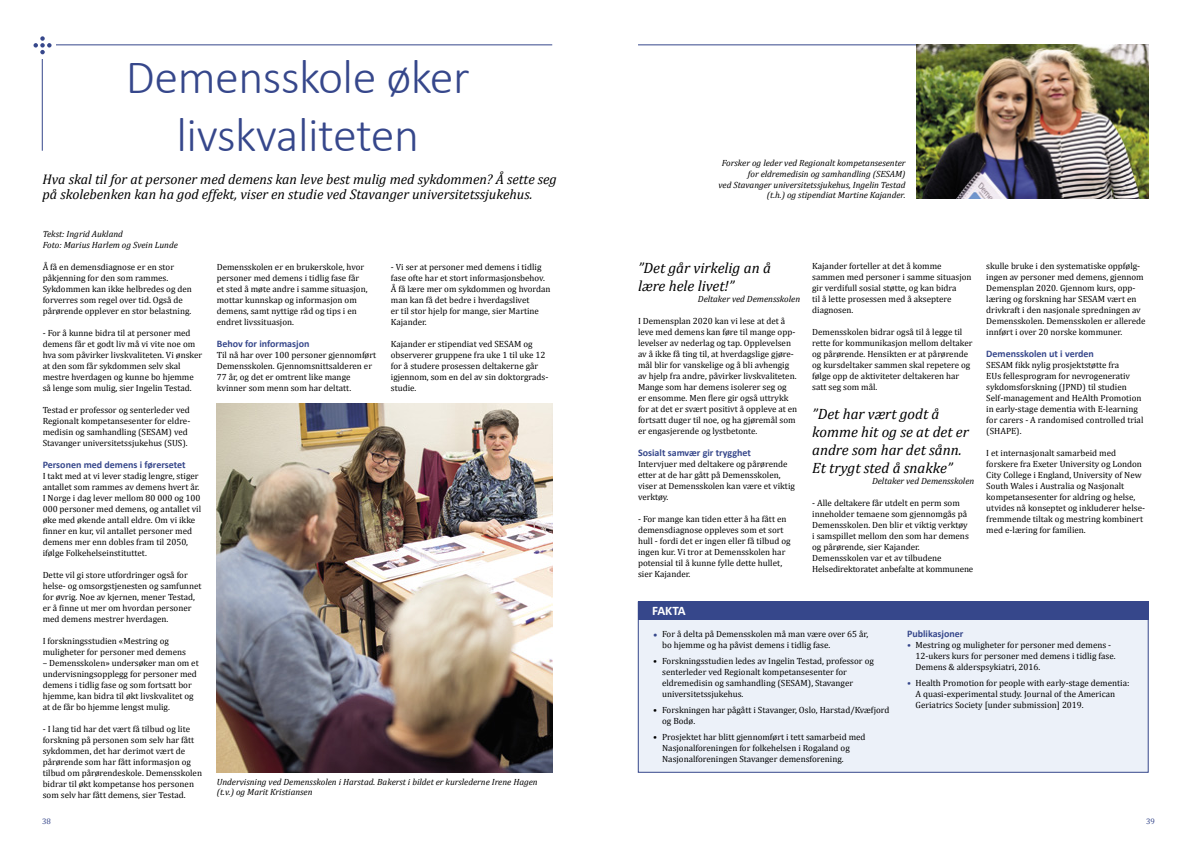
<style>
.page{position:relative;width:1191px;height:842px;background:#fff}
.page>*{position:absolute;margin:0;border:0;box-sizing:border-box;transform-origin:0 0}
.t1{font:300 48px/57.6px "Calibri";letter-spacing:-.01em;color:#36478b;text-align:center}
.t2{font:italic 15px/18px "Cambria";color:#000}
.t3{font:italic 14px/15px "Cambria";color:#000}
.t4{font:700 13px "Calibri";letter-spacing:-.03em;color:#fff}
.t5{font:700 10px "Calibri";color:#36478b}
.t6{font:9px/11px "Cambria";color:#000}
.t7{font:italic 9px/10.8px "Cambria";color:#000}
.t8{font:8px "Cambria";color:#36478b}
.s1{font-size:10px;color:#36478b}
.s2{color:#36478b}
</style>
<div class="page">
<svg style="left:42px;top:44px;width:511px;height:107px"></svg>
<div style="left:31px;top:31px;width:25px;height:28px;background:#fff"></div>
<svg style="left:34px;top:36px;width:18px;height:18px"></svg>
<svg style="left:638px;top:44px;width:510px;height:107px"></svg>
<div style="left:638px;top:602px;width:510px;height:170px;background:#ecf1f9"></div>
<div style="left:638px;top:601px;width:510px;height:18px;background:#36478b"></div>
<img style="left:217px;top:403px;width:336px;height:369px">
<img style="left:917px;top:45px;width:231px;height:153px">
<h1 class="t1" style="left:126px;top:46px;width:345px">Demensskole øker livskvaliteten</h1>
<h3 class="t3" style="left:43px;top:171px;width:516px">Hva skal til for at personer med demens kan leve best mulig med sykdommen? Å sette seg på skolebenken kan ha god effekt, viser en studie ved Stavanger universitetssjukehus.</h3>
<p class="t7" style="left:43px;top:228px;width:137px">Tekst: Ingrid Aukland<br>Foto: Marius Harlem og Svein Lunde</p>
<p class="t6" style="left:43px;top:261px;width:151px">Å få en demensdiagnose er en stor påkjenning for den som rammes.<br>Sykdommen kan ikke helbredes og den forverres som regel over tid. Også de pårørende opplever en stor belastning.</p>
<p class="t6" style="left:43px;top:327px;width:161px">- For å kunne bidra til at personer med demens får et godt liv må vi vite noe om hva som påvirker livskvaliteten. Vi ønsker at den som får sykdommen selv skal mestre hverdagen og kunne bo hjemme så lenge som mulig, sier Ingelin Testad.</p>
<p class="t6" style="left:43px;top:404px;width:149px">Testad er professor og senterleder ved Regionalt kompetansesenter for eldre&shy;medisin og samhandling (SESAM) ved Stavanger universitetssjukehus (SUS).</p>
<p class="t5" style="left:43px;top:458px;width:144px">Personen med demens i førersetet</p>
<p class="t6" style="left:43px;top:470px;width:160px">I takt med at vi lever stadig lengre, stiger antallet som rammes av demens hvert år.<br>I Norge i dag lever mellom 80 000 og 100<br>000 personer med demens, og antallet vil øke med økende antall eldre. Om vi ikke finner en kur, vil antallet personer med demens mer enn dobles fram til 2050, ifølge Folkehelseinstituttet.</p>
<p class="t6" style="left:43px;top:569px;width:160px">Dette vil gi store utfordringer også for helse- og omsorgstjenesten og samfunnet for øvrig. Noe av kjernen, mener Testad, er å finne ut mer om hvordan personer med demens mestrer hverdagen.</p>
<p class="t6" style="left:43px;top:635px;width:145px">I forskningsstudien «Mestring og muligheter for personer med demens</p>
<p class="t6" style="left:43px;top:657px;width:158px">– Demensskolen» undersøker man om et undervisningsopplegg for personer med demens i tidlig fase og som fortsatt bor hjemme, kan bidra til økt livskvalitet og at de får bo hjemme lengst mulig.</p>
<p class="t6" style="left:43px;top:723px;width:161px">- I lang tid har det vært få tilbud og lite forskning på personen som selv har fått sykdommen, det har derimot vært de pårørende som har fått informasjon og tilbud om pårørendeskole. Demensskolen bidrar til økt kompetanse hos personen som selv har fått demens, sier Testad.</p>
<p class="t6" style="left:217px;top:261px;width:152px">Demensskolen er en brukerskole, hvor personer med demens i tidlig fase får et sted å møte andre i samme situasjon, mottar kunnskap og informasjon om demens, samt nyttige råd og tips i en endret livssituasjon.</p>
<p class="t5" style="left:217px;top:337px;width:94px">Behov for informasjon</p>
<p class="t6" style="left:217px;top:349px;width:161px">Til nå har over 100 personer gjennomført Demensskolen. Gjennomsnittsalderen er 77 år, og det er omtrent like mange kvinner som menn som har deltatt.</p>
<p class="t6" style="left:391px;top:261px;width:161px">- Vi ser at personer med demens i tidlig fase ofte har et stort informasjonsbehov.<br>Å få lære mer om sykdommen og hvordan man kan få det bedre i hverdagslivet<br>er til stor hjelp for mange, sier Martine Kajander.</p>
<p class="t6" style="left:391px;top:338px;width:159px">Kajander er stipendiat ved SESAM og observerer gruppene fra uke 1 til uke 12 for å studere prosessen deltakerne går igjennom, som en del av sin doktorgrads&shy;studie.</p>
<p class="t7" style="left:217px;top:777px;width:322px;line-height:10px">Undervisning ved Demensskolen i Harstad. Bakerst i bildet er kurslederne Irene Hagen (t.v.) og Marit Kristiansen</p>
<p class="t7" style="left:718px;top:157px;width:188px;text-align:right">Forsker og leder ved Regionalt kompetansesenter for eldremedisin og samhandling (SESAM)<br>ved Stavanger universitetssjukehus, Ingelin Testad (t.h.) og stipendiat Martine Kajander.</p>
<h2 class="t2" style="left:638px;top:259px;width:134px">”Det går virkelig an å lære hele livet!”</h2>
<p class="t7" style="left:698px;top:294px;width:104px">Deltaker ved Demensskolen</p>
<p class="t6" style="left:638px;top:316px;width:161px">I Demensplan 2020 kan vi lese at det å leve med demens kan føre til mange opp&shy;levelser av nederlag og tap. Opplevelsen av å ikke få ting til, at hverdagslige gjøre&shy;mål blir for vanskelige og å bli avhengig av hjelp fra andre, påvirker livskvaliteten.<br>Mange som har demens isolerer seg og<br>er ensomme. Men flere gir også uttrykk for at det er svært positivt å oppleve at en fortsatt duger til noe, og ha gjøremål som er engasjerende og lystbetonte.</p>
<p class="t5" style="left:638px;top:447px;width:114px">Sosialt samvær gir trygghet</p>
<p class="t6" style="left:638px;top:459px;width:158px">Intervjuer med deltakere og pårørende etter at de har gått på Demensskolen, viser at Demensskolen kan være et viktig verktøy.</p>
<p class="t6" style="left:638px;top:514px;width:154px">- For mange kan tiden etter å ha fått en demensdiagnose oppleves som et sort hull - fordi det er ingen eller få tilbud og ingen kur. Vi tror at Demensskolen har potensial til å kunne fylle dette hullet, sier Kajander.</p>
<p class="t6" style="left:812px;top:260px;width:161px">Kajander forteller at det å komme sammen med personer i samme situasjon gir verdifull sosial støtte, og kan bidra<br>til å lette prosessen med å akseptere diagnosen.</p>
<p class="t6" style="left:812px;top:326px;width:162px">Demensskolen bidrar også til å legge til rette for kommunikasjon mellom deltaker og pårørende. Hensikten er at pårørende og kursdeltaker sammen skal repetere og følge opp de aktiviteter deltakeren har satt seg som mål.</p>
<h2 class="t2" style="left:812px;top:404px;width:158px">”Det har vært godt å komme hit og se at det er andre som har det sånn.<br>Et trygt sted å snakke”</h2>
<p class="t7" style="left:872px;top:475px;width:104px">Deltaker ved Demensskolen</p>
<p class="t6" style="left:812px;top:497px;width:163px">- Alle deltakere får utdelt en perm som inneholder temaene som gjennomgås på Demensskolen. Den blir et viktig verktøy<br>i samspillet mellom den som har demens og pårørende, sier Kajander.<br>Demensskolen var et av tilbudene Helsedirektoratet anbefalte at kommunene</p>
<p class="t6" style="left:986px;top:260px;width:161px">skulle bruke i den systematiske oppfølg&shy;ingen av personer med demens, gjennom Demensplan 2020. Gjennom kurs, opp&shy;læring og forskning har SESAM vært en drivkraft i den nasjonale spredningen av Demensskolen. Demensskolen er allerede innført i over 20 norske kommuner.</p>
<p class="t5" style="left:986px;top:347px;width:109px">Demensskolen ut i verden</p>
<p class="t6" style="left:986px;top:359px;width:159px">SESAM fikk nylig prosjektstøtte fra<br>EUs fellesprogram for nevrogenerativ sykdomsforskning (JPND) til studien Self-management and HeAlth Promotion in early-stage dementia with E-learning for carers - A randomised controlled trial (SHAPE).</p>
<p class="t6" style="left:986px;top:447px;width:160px">I et internasjonalt samarbeid med forskere fra Exeter University og London City College i England, University of New South Wales i Australia og Nasjonalt kompetansesenter for aldring og helse, utvides nå konseptet og inkluderer helse&shy;fremmende tiltak og mestring kombinert med e-læring for familien.</p>
<h3 class="t4" style="left:652px;top:602px;width:35px">FAKTA</h3>
<p class="t6" style="left:662px;top:628px;width:208px;text-indent:-9px"><span class="s1">•</span> For å delta på Demensskolen må man være over 65 år, bo hjemme og ha påvist demens i tidlig fase.</p>
<p class="t6" style="left:662px;top:655px;width:213px;text-indent:-9px">• Forskningsstudien ledes av Ingelin Testad, professor og senterleder ved Regionalt kompetansesenter for eldremedisin og samhandling (SESAM), Stavanger universitetssjukehus.</p>
<p class="t6" style="left:662px;top:704px;width:229px;text-indent:-9px">• Forskningen har pågått i Stavanger, Oslo, Harstad/Kvæfjord og Bodø.</p>
<p class="t6" style="left:662px;top:731px;width:205px;text-indent:-9px">• Prosjektet har blitt gjennomført i tett samarbeid med<br>Nasjonalforeningen for folkehelsen i Rogaland og<br>Nasjonalforeningen Stavanger demensforening.</p>
<p class="t5" style="left:907px;top:627px;width:58px">Publikasjoner</p>
<p class="t6" style="left:915px;top:639px;width:202px;text-indent:-9px"><span class="s2">•</span> Mestring og muligheter for personer med demens -<br>12-ukers kurs for personer med demens i tidlig fase.<br>Demens &amp; alderspsykiatri, 2016.</p>
<p class="t6" style="left:915px;top:677px;width:215px;text-indent:-9px"><span class="s2">•</span> Health Promotion for people with early-stage dementia:<br>A quasi-experimental study. Journal of the American<br>Geriatrics Society [under submission] 2019.</p>
<p class="t8" style="left:42px;top:817px;width:10px">38</p>
<p class="t8" style="left:1146px;top:817px;width:10px">39</p>
</div>
